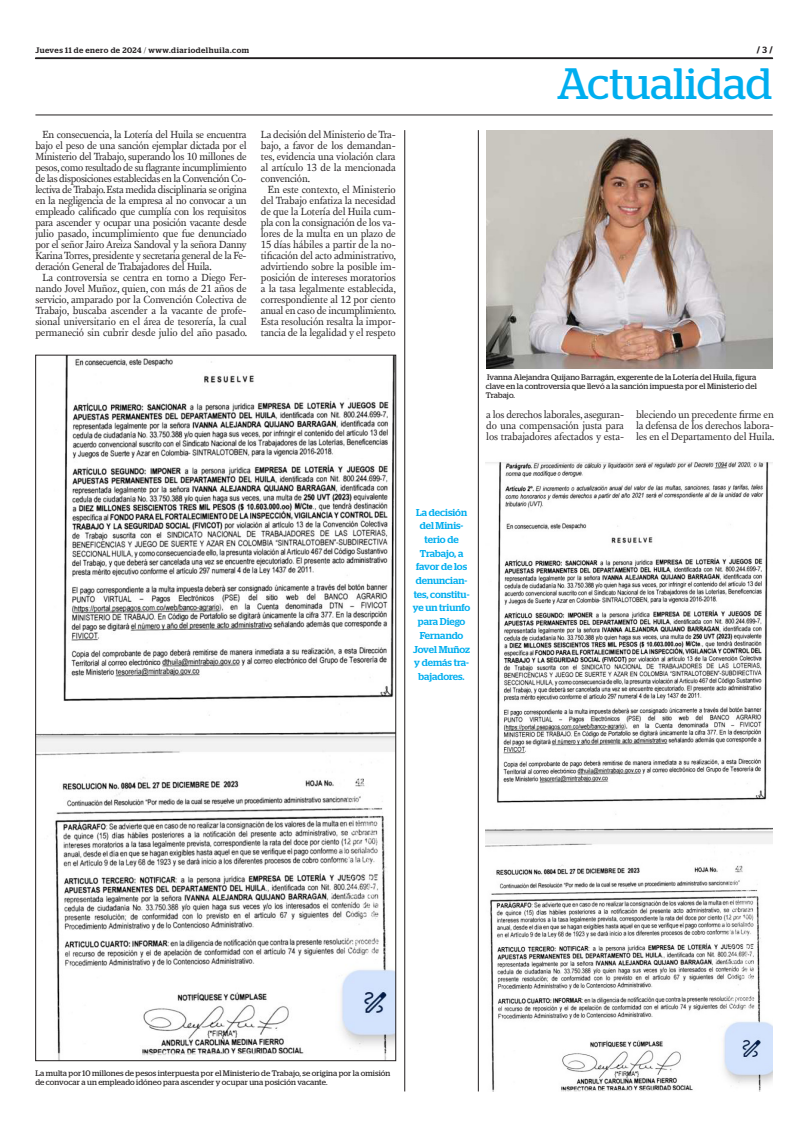
<style>
.page{position:relative;width:801px;height:1134px;background:#fff}
.page>*{position:absolute;margin:0;border:0;box-sizing:border-box;transform-origin:0 0}
.t1{font:43.9px "Stag";color:#00aeef}
.TEXTO{font:10.6px/11px "New Fournier BP";letter-spacing:-.01em;color:#231f20;text-align:justify}
.DESTACADO_AZUL{font:500 10px/13.7px "Stag";color:#00aeef;text-align:center}
.t2{font:700 9px "Stag";color:#231f20}
.PIE_DE_FOTO{font:8px/9px "Stag";letter-spacing:.01em;color:#231f20}
.t3{font:500 8px "Stag";letter-spacing:.06em;color:#231f20}
.s1{font-weight:300}
.s2{font-weight:500}
</style>
<div class="page">
<svg style="left:35px;top:58px;width:738px;height:1px"></svg>
<hr style="left:35px;top:115px;width:737px;height:1px;background:#231f20">
<img style="left:486px;top:130px;width:286px;height:239px">
<img style="left:486px;top:461px;width:286px;height:630px">
<img style="left:37px;top:357px;width:357px;height:702px">
<hr style="left:404px;top:130px;width:1px;height:961px;background:#231f20">
<hr style="left:478px;top:130px;width:1px;height:961px;background:#231f20">
<p class="t3" style="left:35px;top:45px;width:215px">Jueves 11 de enero de 2024 <span class="s1">/</span> www.diariodelhuila.com</p>
<p class="TEXTO" style="left:35px;top:129px;width:213px;text-indent:7px">En consecuencia, la Lotería del Huila se encuentra bajo el peso de una sanción ejemplar dictada por el Ministerio del Trabajo, superando los 10 millones de pesos, como resultado de su flagrante incumplimiento de las disposiciones establecidas en la Convención Co&shy;lectiva de Trabajo. Esta medida disciplinaria se origina en la negligencia de la empresa al no convocar a un empleado calificado que cumplía con los requisitos para ascender y ocupar una posición vacante desde julio pasado, incumplimiento que fue denunciado por el señor Jairo Areiza Sandoval y la señora Danny Karina Torres, presidente y secretaria general de la Fe&shy;deración General de Trabajadores del Huila.</p>
<p class="TEXTO" style="left:35px;top:272px;width:213px;text-indent:7px">La controversia se centra en torno a Diego Fer&shy;nando Jovel Muñoz, quien, con más de 21 años de servicio, amparado por la Convención Colectiva de Trabajo, buscaba ascender a la vacante de profe&shy;sional universitario en el área de tesorería, la cual permaneció sin cubrir desde julio del año pasado.</p>
<p class="TEXTO" style="left:261px;top:129px;width:136px">La decisión del Ministerio de Tra&shy;bajo, a favor de los demandan&shy;tes, evidencia una violación clara al artículo 13 de la mencionada convención.</p>
<p class="TEXTO" style="left:261px;top:184px;width:137px;text-indent:7px">En este contexto, el Ministerio del Trabajo enfatiza la necesidad de que la Lotería del Huila cum&shy;pla con la consignación de los va&shy;lores de la multa en un plazo de 15 días hábiles a partir de la no&shy;tificación del acto administrativo, advirtiendo sobre la posible im&shy;posición de intereses moratorios a la tasa legalmente establecida, correspondiente al 12 por ciento anual en caso de incumplimiento.<br>Esta resolución resalta la impor&shy;tancia de la legalidad y el respeto</p>
<p class="t2" style="left:757px;top:45px;width:17px">/ <span class="s2">3</span> /</p>
<p class="t1" style="left:557px;top:59px;width:216px">Actualidad</p>
<p class="PIE_DE_FOTO" style="left:486px;top:372px;width:272px;text-align:justify">Ivanna Alejandra Quijano Barragán, exgerente de la Lotería del Huila, figura clave en la controversia que llevó a la sanción impuesta por el Ministerio del Trabajo.</p>
<p class="TEXTO" style="left:486px;top:409px;width:139px">a los derechos laborales, aseguran&shy;do una compensación justa para los trabajadores afectados y esta-</p>
<p class="TEXTO" style="left:636px;top:409px;width:140px">bleciendo un precedente firme en la defensa de los derechos labora&shy;les en el Departamento del Huila.</p>
<p class="DESTACADO_AZUL" style="left:413px;top:505px;width:59px">La decisión del Minis&shy;terio de<br>Trabajo, a favor de los denuncian&shy;tes, constitu&shy;ye un triunfo para Diego<br>Fernando<br>Jovel Muñoz y demás tra&shy;bajadores.</p>
<p class="PIE_DE_FOTO" style="left:35px;top:1068px;width:356px">La multa por 10 millones de pesos interpuesta por el Ministerio de Trabajo, se origina por la omisión de convocar a un empleado idóneo para ascender y ocupar una posición vacante.</p>
</div>
